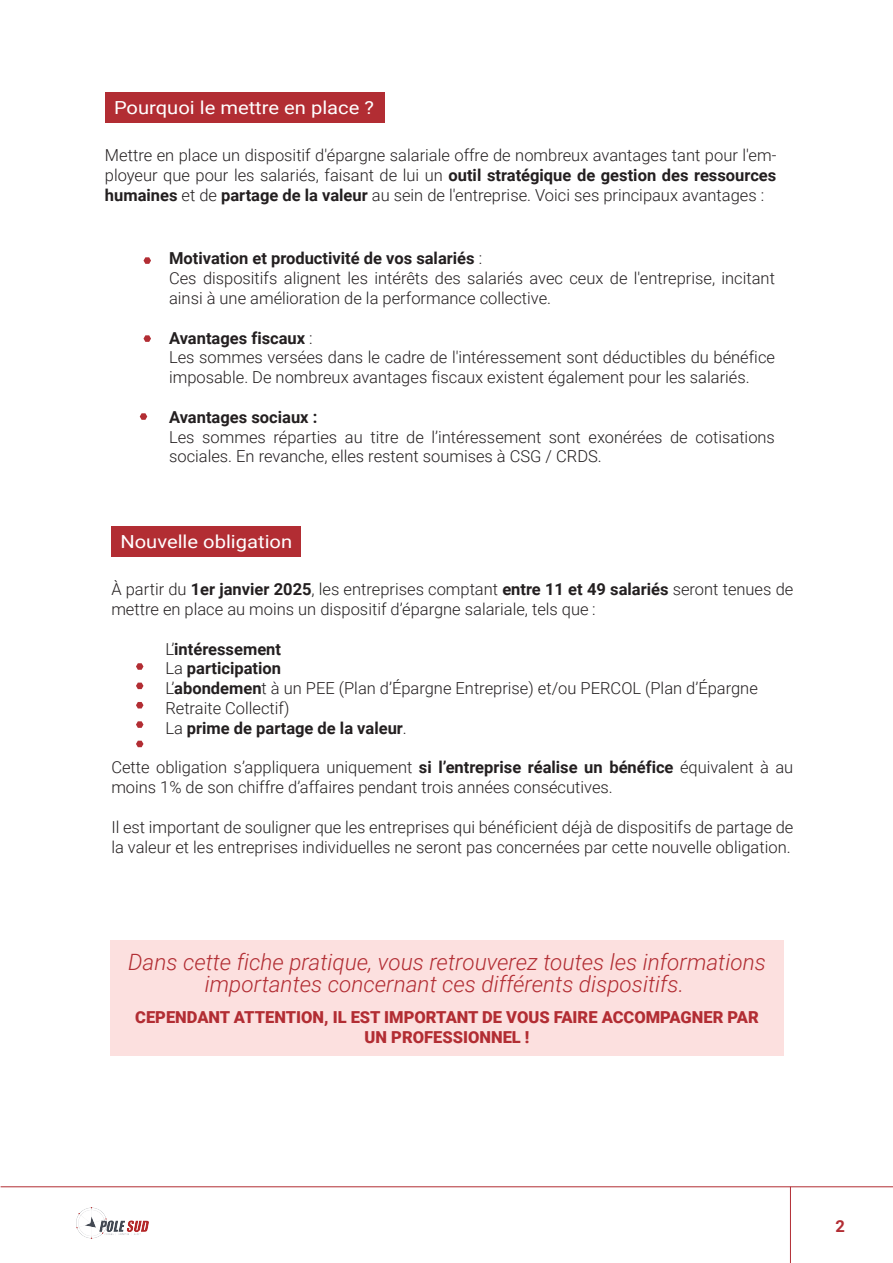
<style>
.page{position:relative;width:893px;height:1263px;background:#fff}
.page>*{position:absolute;margin:0;border:0;box-sizing:border-box;transform-origin:0 0}
.t1{font:italic 300 22.5px/22.5px "Roboto";color:#b22d33;text-align:center}
.t2{font:18px "Roboto";color:#fff;scale:1.12 1}
.t3{font:300 16.5px/19.8px "Roboto";color:#231f20}
.t4{font:900 16.5px/19.8px "Roboto";color:#b22d33;text-align:center}
.t5{font:700 16.5px "Roboto";color:#231f20}
.t6{font:700 16.5px "Roboto";color:#b22d33}
.s1{font-weight:700}
</style>
<div class="page">
<img style="left:77px;top:1207px;width:72px;height:32px">
<hr style="left:1px;top:1186px;width:892px;height:1px;background:#b22d33">
<hr style="left:790px;top:1187px;width:1px;height:76px;background:#b22d33">
<div style="left:105px;top:92px;width:279px;height:31px;background:#b22d33"></div>
<div style="left:112px;top:526px;width:189px;height:31px;background:#b22d33"></div>
<svg style="left:143px;top:257px;width:8px;height:7px"></svg>
<svg style="left:143px;top:335px;width:8px;height:7px"></svg>
<svg style="left:140px;top:413px;width:7px;height:7px"></svg>
<svg style="left:136px;top:663px;width:7px;height:7px"></svg>
<svg style="left:136px;top:683px;width:7px;height:6px"></svg>
<svg style="left:136px;top:702px;width:7px;height:6px"></svg>
<svg style="left:136px;top:721px;width:7px;height:7px"></svg>
<svg style="left:136px;top:741px;width:7px;height:6px"></svg>
<div style="left:110px;top:940px;width:674px;height:116px;background:#fce0df"></div>
<p class="t2" style="left:114px;top:95px;width:234px">Pourquoi le mettre en place ?</p>
<p class="t3" style="left:105px;top:145px;width:673px;text-align:justify">Mettre en place un dispositif d'épargne salariale offre de nombreux avantages tant pour l'em&shy;ployeur que pour les salariés, faisant de lui un <span class="s1">outil stratégique de gestion des ressources humaines</span> et de <span class="s1">partage de la valeur</span> au sein de l'entreprise. Voici ses principaux avantages :</p>
<p class="t3" style="left:169px;top:248px;width:607px"><span class="s1">Motivation et productivité de vos salariés</span> :<br>Ces dispositifs alignent les intérêts des salariés avec ceux de l'entreprise, incitant ainsi à une amélioration de la performance collective.</p>
<p class="t3" style="left:169px;top:327px;width:607px"><span class="s1">Avantages fiscaux</span> :<br>Les sommes versées dans le cadre de l'intéressement sont déductibles du bénéfice imposable. De nombreux avantages fiscaux existent également pour les salariés.</p>
<p class="t5" style="left:169px;top:405px;width:150px">Avantages sociaux :</p>
<p class="t3" style="left:169px;top:426px;width:607px">Les sommes réparties au titre de l’intéressement sont exonérées de cotisations sociales. En revanche, elles restent soumises à CSG / CRDS.</p>
<p class="t2" style="left:120px;top:529px;width:155px">Nouvelle obligation</p>
<p class="t3" style="left:111px;top:579px;width:683px">À partir du <span class="s1">1er janvier 2025</span>, les entreprises comptant <span class="s1">entre 11 et 49 salariés</span> seront tenues de mettre en place au moins un dispositif d’épargne salariale, tels que :</p>
<p class="t3" style="left:165px;top:638px;width:594px">L’<span class="s1">intéressement<br></span>La <span class="s1">participation<br></span>L’<span class="s1">abondemen</span>t à un PEE (Plan d’Épargne Entreprise) et/ou PERCOL (Plan d’Épargne Retraite Collectif)<br>La <span class="s1">prime de partage de la valeur</span>.</p>
<p class="t3" style="left:111px;top:757px;width:683px">Cette obligation s’appliquera uniquement <span class="s1">si l’entreprise réalise un bénéfice</span> équivalent à au moins 1% de son chiffre d’affaires pendant trois années consécutives.</p>
<p class="t3" style="left:111px;top:816px;width:683px">Il est important de souligner que les entreprises qui bénéficient déjà de dispositifs de partage de la valeur et les entreprises individuelles ne seront pas concernées par cette nouvelle obligation.</p>
<h1 class="t1" style="left:128px;top:950px;width:639px">Dans cette fiche pratique, vous retrouverez toutes les informations importantes concernant ces différents dispositifs.</h1>
<p class="t4" style="left:135px;top:1006px;width:625px">CEPENDANT ATTENTION, IL EST IMPORTANT DE VOUS FAIRE ACCOMPAGNER PAR<br>UN PROFESSIONNEL !</p>
<p class="t6" style="left:835px;top:1214px;width:11px">2</p>
</div>
